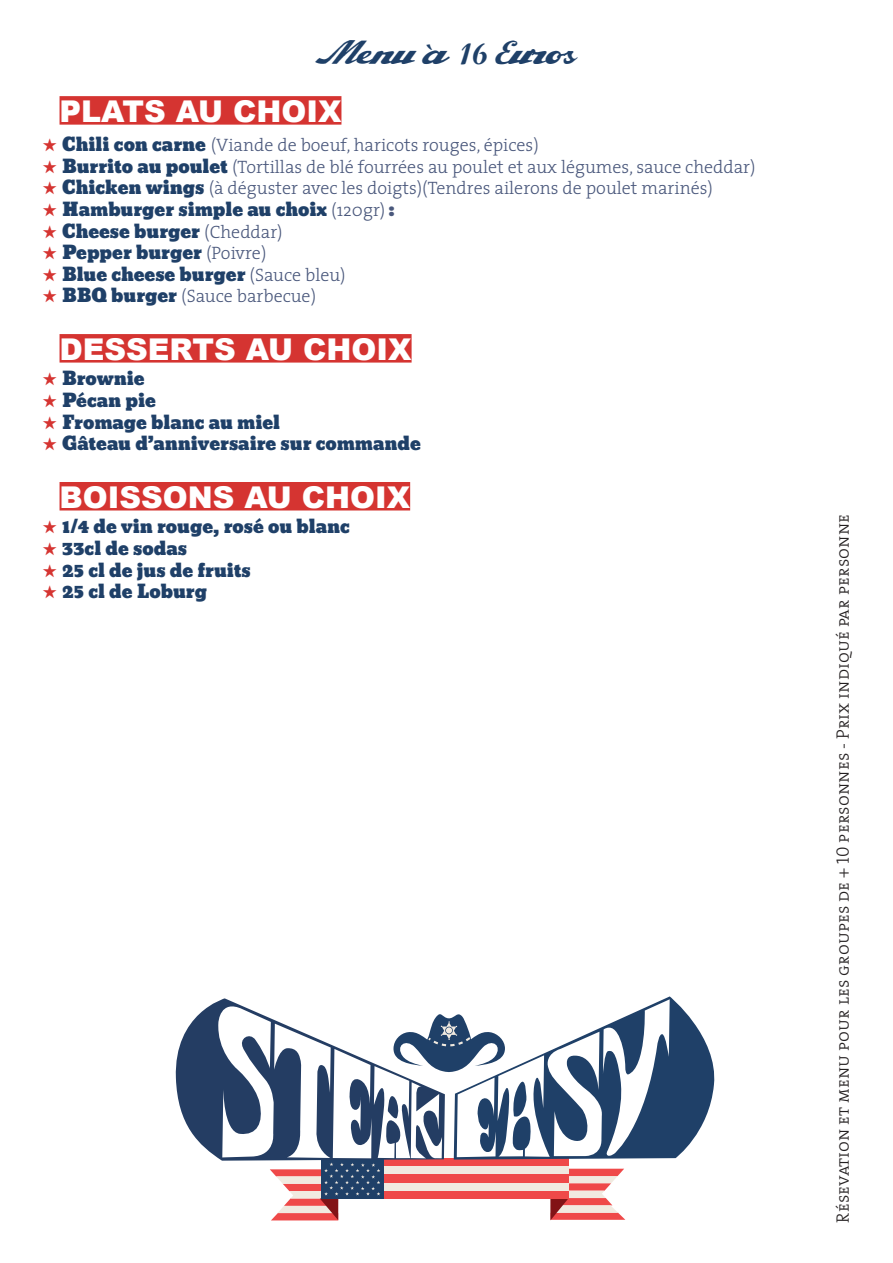
<style>
.page{position:relative;width:893px;height:1263px;background:#fff}
.page>*{position:absolute;margin:0;border:0;box-sizing:border-box;transform-origin:0 0}
.titre{font:900 30px "Arial";color:#fff}
.t1{font:italic 700 30px "Alfaowner Script";color:#1f4068}
.plat{font:18px "Bevan";color:#1f4068}
.plat-2{font:300 18px "The Serif";color:#4a587c}
.t2{font:18px "The Serif Light Caps";color:#231f20}
.s1{color:#d53431}
.s2{font-family:"Bevan";font-weight:400;color:#1f4068}
.s3{font-family:"The Serif";font-weight:300;color:#4a587c}
.s4{color:#4a587c}
</style>
<div class="page">
<div style="left:60px;top:96px;width:281px;height:29px;background:#d53431"></div>
<div style="left:60px;top:334px;width:352px;height:29px;background:#d53431"></div>
<div style="left:60px;top:482px;width:350px;height:28px;background:#d53431"></div>
<svg style="left:175px;top:996px;width:540px;height:224px"></svg>
<p class="t1" style="left:316px;top:35px;width:263px">Menu à 16 Euros</p>
<p class="titre" style="left:60px;top:89px;width:283px">PLATS AU CHOIX</p>
<p class="plat-2" style="left:43px;top:130px;width:498px"><span class="s1">★</span> <span class="s2">Chili con carne</span> (Viande de boeuf, haricots rouges, épices)</p>
<p class="plat-2" style="left:43px;top:152px;width:714px"><span class="s1">★</span> <span class="s2">Burrito au poulet</span> (Tortillas de blé fourrées au poulet et aux légumes, sauce cheddar)</p>
<p class="plat-2" style="left:43px;top:173px;width:672px"><span class="s1">★</span> <span class="s2">Chicken wings</span> (à déguster avec les doigts)(Tendres ailerons de poulet marinés)</p>
<p class="plat" style="left:43px;top:195px;width:354px"><span class="s1">★</span> Hamburger simple au choix <span class="s3">(120gr)</span> <span class="s4">:</span></p>
<p class="plat" style="left:43px;top:217px;width:242px"><span class="s1">★</span> Cheese burger <span class="s3">(Cheddar)</span></p>
<p class="plat" style="left:43px;top:238px;width:225px"><span class="s1">★</span> Pepper burger <span class="s3">(Poivre)</span></p>
<p class="plat" style="left:43px;top:260px;width:305px"><span class="s1">★</span> Blue cheese burger <span class="s3">(Sauce bleu)</span></p>
<p class="plat-2" style="left:43px;top:281px;width:275px"><span class="s1">★</span> <span class="s2">BBQ burger</span> (Sauce barbecue)</p>
<p class="titre" style="left:60px;top:327px;width:267px">DESSERTS AU CHOIX</p>
<p class="plat" style="left:43px;top:364px;width:104px"><span class="s1">★</span> Brownie</p>
<p class="plat" style="left:43px;top:386px;width:115px"><span class="s1">★</span> Pécan pie</p>
<p class="plat" style="left:43px;top:408px;width:239px"><span class="s1">★</span> Fromage blanc au miel</p>
<p class="plat" style="left:43px;top:429px;width:380px"><span class="s1">★</span> Gâteau d’anniversaire sur commande</p>
<p class="titre" style="left:60px;top:475px;width:45px">BOISSO</p>
<p class="titre" style="left:188px;top:475px;width:137px">NSAU CHOIX</p>
<p class="plat" style="left:43px;top:512px;width:309px"><span class="s1">★</span> 1/4 de vin rouge, rosé ou blanc</p>
<p class="plat" style="left:43px;top:534px;width:146px"><span class="s1">★</span> 33cl de sodas</p>
<p class="plat" style="left:43px;top:556px;width:210px"><span class="s1">★</span> 25 cl de jus de fruits</p>
<p class="plat" style="left:43px;top:577px;width:166px"><span class="s1">★</span> 25 cl de Loburg</p>
<p class="t2" style="left:828px;top:1222px;width:710px;rotate:-90deg">Résevation et menu pour les groupes de + 10 personnes - Prix indiqué par personne</p>
</div>
